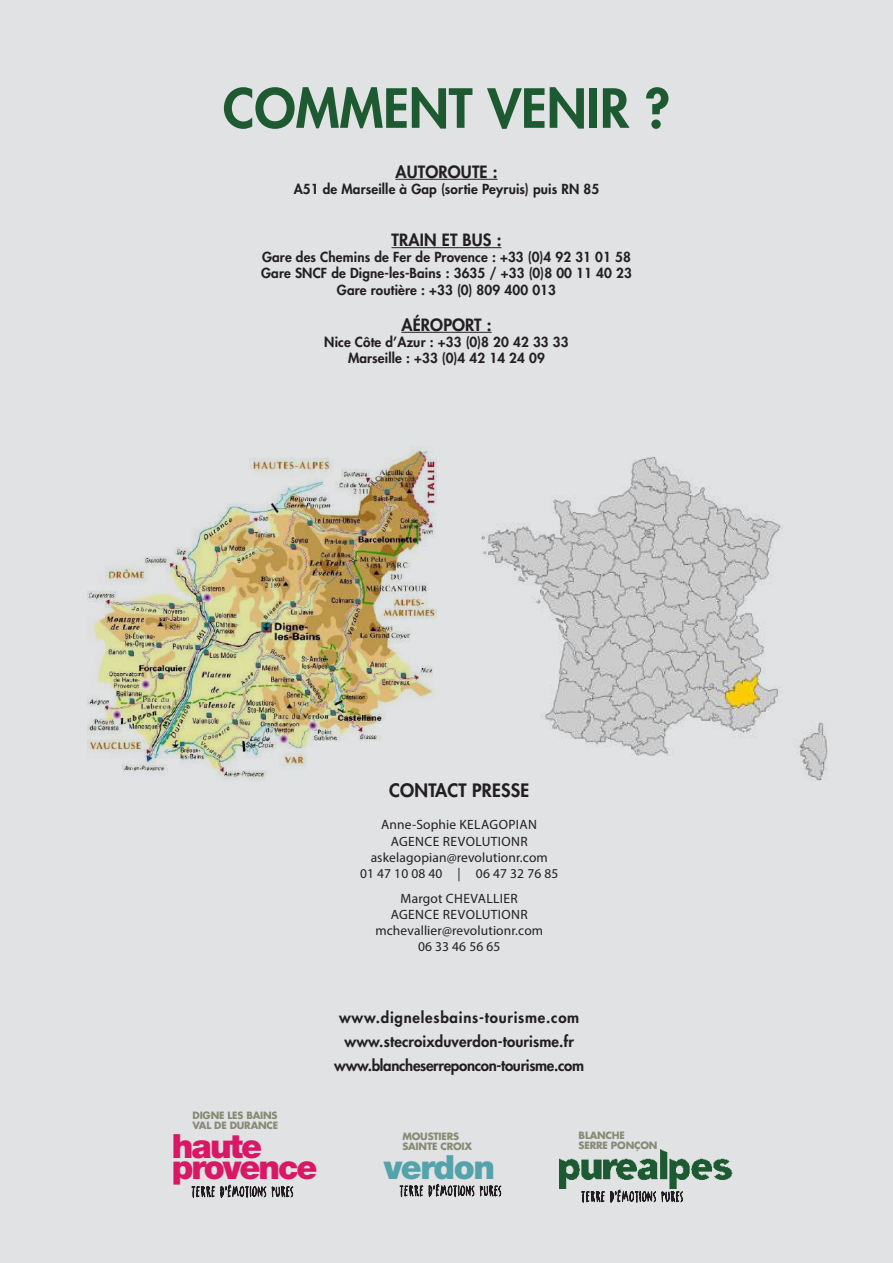
<style>
.page{position:relative;width:893px;height:1263px;background:#e1e2e4}
.page>*{position:absolute;margin:0;border:0;box-sizing:border-box;transform-origin:0 0}
.t1{font:800 52.5px "Futura Std";color:#1e5a31}
.t2{font:900 33.45px "Helvetica Neue";letter-spacing:-.06em;color:#d91865}
.t3{font:900 33.45px "Helvetica Neue";letter-spacing:-.04em;color:#55a3aa}
.t4{font:800 18px "Futura Std";letter-spacing:.01em;color:#231f20}
.t5{font:800 16.5px "Futura Std";letter-spacing:.01em;color:#231f20}
.t6{font:800 15px/24px "Futura Std";letter-spacing:.01em;color:#231f20;text-align:center}
.t7{font:800 13.5px/16.2px "Futura Std";letter-spacing:.01em;color:#231f20;text-align:center}
.t8{font:13.5px/16.2px "Myriad Pro";letter-spacing:.01em;color:#231f20;text-align:center}
.t9{font:700 9.75px/9.8px "Futura";letter-spacing:-.02em;color:#888b74}
</style>
<div class="page">
<hr style="left:395px;top:179px;width:102px;height:1px;background:#231f20">
<hr style="left:391px;top:247px;width:110px;height:1px;background:#231f20">
<hr style="left:401px;top:332px;width:91px;height:1px;background:#231f20">
<img style="left:87px;top:446px;width:349px;height:335px">
<img style="left:481px;top:457px;width:347px;height:324px">
<img style="left:559px;top:1150px;width:174px;height:38px">
<svg style="left:191px;top:1184px;width:102px;height:14px"></svg>
<svg style="left:400px;top:1183px;width:101px;height:15px"></svg>
<svg style="left:581px;top:1182px;width:102px;height:21px"></svg>
<h1 class="t1" style="left:223px;top:75px;width:449px">COMMENT VENIR ?</h1>
<p class="t5" style="left:395px;top:161px;width:104px">AUTOROUTE :</p>
<p class="t7" style="left:294px;top:181px;width:307px">A51 de Marseille à Gap (sortie Peyruis) puis RN 85</p>
<p class="t5" style="left:391px;top:229px;width:111px">TRAIN ET BUS :</p>
<p class="t7" style="left:261px;top:249px;width:372px">Gare des Chemins de Fer de Provence : +33 (0)4 92 31 01 58<br>Gare SNCF de Digne-les-Bains : 3635 / +33 (0)8 00 11 40 23<br>Gare routière : +33 (0) 809 400 013</p>
<p class="t5" style="left:401px;top:314px;width:92px">AÉROPORT :</p>
<p class="t7" style="left:324px;top:334px;width:246px">Nice Côte d’Azur : +33 (0)8 20 42 33 33<br>Marseille : +33 (0)4 42 14 24 09</p>
<h3 class="t4" style="left:389px;top:779px;width:141px">CONTACT PRESSE</h3>
<p class="t8" style="left:360px;top:816px;width:200px">Anne-Sophie KELAGOPIAN<br>AGENCE REVOLUTIONR askelagopian@revolutionr.com<br>01 47 10 08 40 | 06 47 32 76 85</p>
<p class="t8" style="left:375px;top:890px;width:169px">Margot CHEVALLIER<br>AGENCE REVOLUTIONR mchevallier@revolutionr.com<br>06 33 46 56 65</p>
<p class="t9" style="left:192px;top:1110px;width:87px">DIGNE LES BAINS<br>VAL DE DURANCE</p>
<p class="t6" style="left:334px;top:1006px;width:251px">www.dignelesbains-tourisme.com www.stecroixduverdon-tourisme.fr www.blancheserreponcon-tourisme.com</p>
<p class="t9" style="left:579px;top:1130px;width:48px">BLANCHE</p>
<p class="t9" style="left:402px;top:1131px;width:72px">MOUSTIERS<br>SAINTE CROIX</p>
<h2 class="t2" style="left:172px;top:1126px;width:92px">haute</h2>
<p class="t9" style="left:579px;top:1140px;width:80px">SERRE PONÇON</p>
<h2 class="t2" style="left:172px;top:1147px;width:147px">provence</h2>
<h2 class="t3" style="left:384px;top:1147px;width:113px">verdon</h2>
</div>
